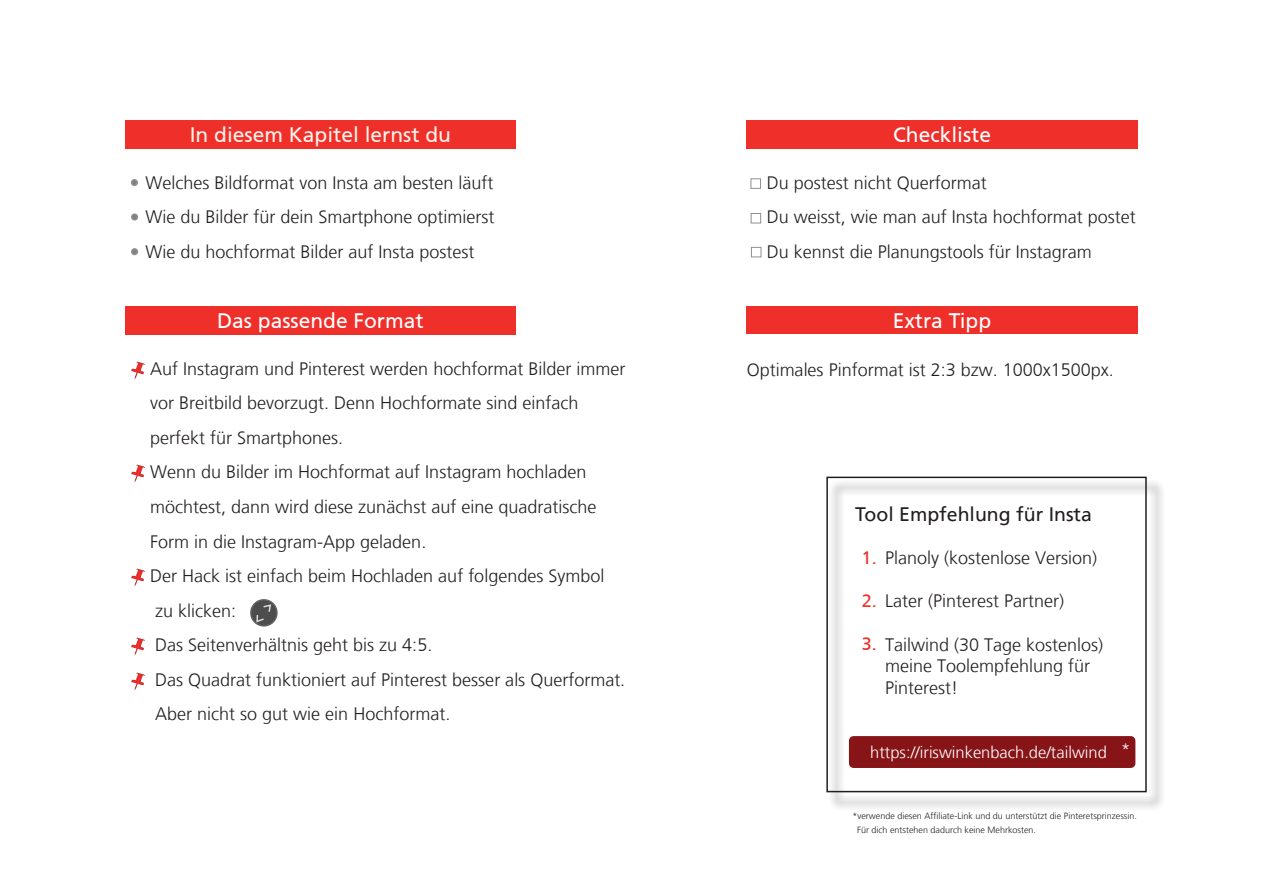
<style>
.page{position:relative;width:1263px;height:893px;background:#fff}
.page>*{position:absolute;margin:0;border:0;box-sizing:border-box;transform-origin:0 0}
.t1{font:21px "Frutiger CE";color:#fff}
.t2{font:21px "Frutiger CE";color:#fef1e7}
.t3{font:19.5px "Frutiger LT";color:#231f20}
.t4{font:300 18px/34.5px "Frutiger LT";color:#231f20}
.t5{font:18px "Frutiger CE";color:#ee2f2a}
.t6{font:300 16.5px "Frutiger LT";color:#fff}
.t7{font:300 9px/13.2px "Frutiger LT";color:#231f20}
</style>
<div class="page">
<div style="left:829px;top:479px;width:343px;height:339px;background:#231f20;opacity:.75"></div>
<div style="left:826px;top:477px;width:321px;height:315px;border:2px solid #231f20"></div>
<div style="left:849px;top:736px;width:286px;height:32px;background:#871518"></div>
<div style="left:125px;top:120px;width:391px;height:28px;background:#ee2f2a"></div>
<div style="left:125px;top:306px;width:391px;height:28px;background:#ee2f2a"></div>
<div style="left:746px;top:120px;width:392px;height:28px;background:#ee2f2a"></div>
<div style="left:746px;top:306px;width:392px;height:28px;background:#ee2f2a"></div>
<div style="left:131px;top:179px;width:7px;height:7px;border:2px solid #231f20;border-radius:50%"></div>
<div style="left:131px;top:213px;width:7px;height:8px;border:2px solid #231f20;border-radius:50%"></div>
<div style="left:131px;top:248px;width:7px;height:7px;border:2px solid #231f20;border-radius:50%"></div>
<img style="left:131px;top:361px;width:14px;height:19px">
<img style="left:131px;top:464px;width:14px;height:18px">
<img style="left:131px;top:569px;width:14px;height:18px">
<svg style="left:251px;top:600px;width:26px;height:26px"></svg>
<div style="left:250px;top:599px;width:28px;height:28px;border:2px solid #231f20;border-radius:50%"></div>
<svg style="left:256px;top:603px;width:16px;height:21px"></svg>
<img style="left:131px;top:637px;width:14px;height:19px">
<img style="left:131px;top:673px;width:14px;height:18px">
<p class="t2" style="left:190px;top:123px;width:263px">In diesem Kapitel lernst du</p>
<p class="t4" style="left:145px;top:166px;width:351px;text-align:justify">Welches Bildformat von Insta am besten läuft Wie du Bilder für dein Smartphone optimierst Wie du hochformat Bilder auf Insta postest</p>
<p class="t1" style="left:217px;top:309px;width:208px">Das passende Format</p>
<p class="t1" style="left:893px;top:123px;width:100px">Checkliste</p>
<p class="t4" style="left:767px;top:166px;width:371px">Du postest nicht Querformat<br>Du weisst, wie man auf Insta hochformat postet<br>Du kennst die Planungstools für Instagram</p>
<p class="t1" style="left:893px;top:308px;width:100px">Extra Tipp</p>
<p class="t4" style="left:150px;top:352px;width:477px">Auf Instagram und Pinterest werden hochformat Bilder immer</p>
<p class="t4" style="left:747px;top:353px;width:369px">Optimales Pinformat ist 2:3 bzw. 1000x1500px.</p>
<p class="t4" style="left:150px;top:386px;width:477px">vor Breitbild bevorzugt. Denn Hochformate sind einfach perfekt für Smartphones.<br>Wenn du Bilder im Hochformat auf Instagram hochladen möchtest, dann wird diese zunächst auf eine quadratische Form in die Instagram-App geladen.<br>Der Hack ist einfach beim Hochladen auf folgendes Symbol zu klicken:<br>Das Seitenverhältnis geht bis zu 4:5.<br>Das Quadrat funktioniert auf Pinterest besser als Querformat.<br>Aber nicht so gut wie ein Hochformat.</p>
<p class="t3" style="left:855px;top:503px;width:238px">Tool Empfehlung für Insta</p>
<p class="t4" style="left:885px;top:541px;width:214px">Planoly (kostenlose Version)</p>
<p class="t4" style="left:885px;top:584px;width:180px">Later (Pinterest Partner)</p>
<p class="t4" style="left:885px;top:634px;width:220px;line-height:21.6px">Tailwind (30 Tage kostenlos) meine Toolempfehlung für<br>Pinterest!</p>
<p class="t5" style="left:862px;top:547px;width:17px">1.</p>
<p class="t5" style="left:862px;top:590px;width:17px">2.</p>
<p class="t5" style="left:862px;top:633px;width:17px">3.</p>
<p class="t6" style="left:870px;top:743px;width:238px">https://iriswinkenbach.de/tailwind</p>
<p class="t6" style="left:1121px;top:740px;width:11px">*</p>
<p class="t7" style="left:857px;top:810px;width:281px;text-indent:-5px">*verwende diesen Affiliate-Link und du unterstützt die Pinteretsprinzessin.<br>Für dich entstehen dadurch keine Mehrkosten.</p>
</div>
